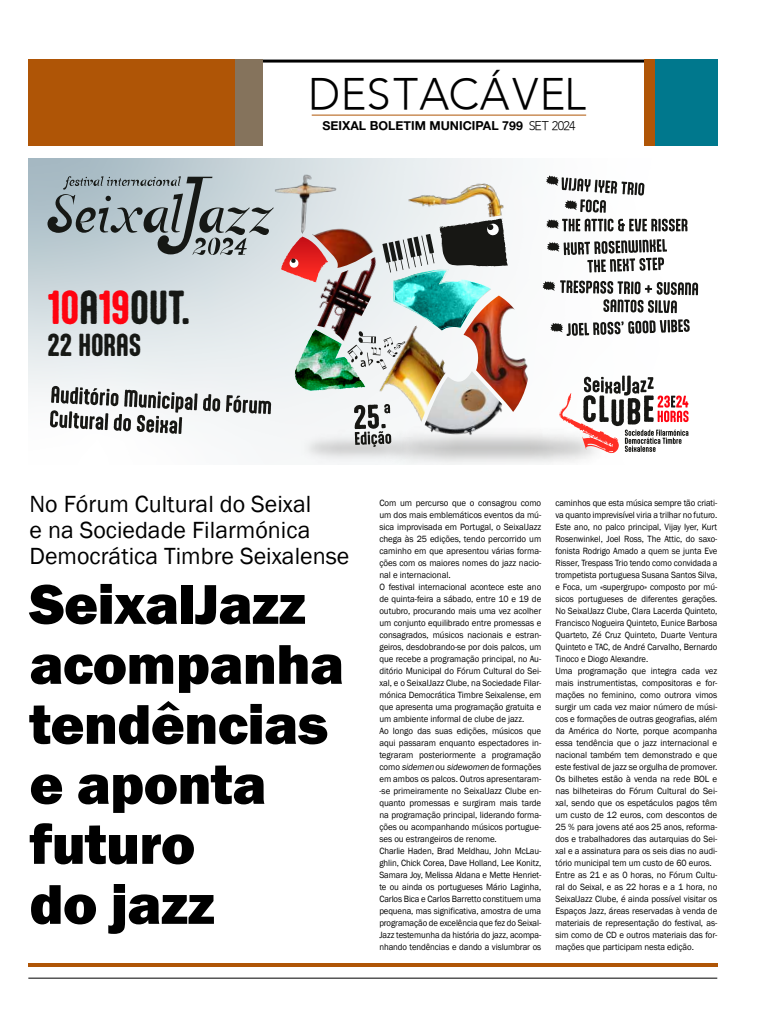
<style>
.page{position:relative;width:774px;height:1021px;background:#fff}
.page>*{position:absolute;margin:0;border:0;box-sizing:border-box;transform-origin:0 0}
.t1{font:800 58px/60px "Franklin Gothic";letter-spacing:-.01em;color:#000}
.t2{font:43.2px "Expo Light S Si";letter-spacing:.07em;color:#000}
.t3{font:40.5px "Aptly Rough";color:#161815}
.t4{font:27px "Aptly Rough";color:#161815}
.t5{font:24px/26px "Franklin Gothic";color:#000}
.t6{font:12.4px "Alte Haas Grotesk Bold";color:#000}
.t7{font:9.3px/12px "Franklin Gothic";letter-spacing:-.005em;color:#000;scale:.94 1}
.t8{font:9.3px/12px "Franklin Gothic";letter-spacing:-.005em;color:#000;scale:.96 1}
.s1{color:#ff0310}
.s2{font-family:"Expo Light S Si"}
.s3{font-style:italic}
</style>
<div class="page">
<hr style="left:28px;top:60px;width:689px;height:3px;background:#000">
<hr style="left:28px;top:977px;width:689px;height:1px;background:#000">
<svg style="left:28px;top:159px;width:671px;height:277px"></svg>
<svg style="left:550px;top:319px;width:140px;height:17px"></svg>
<svg style="left:546px;top:175px;width:98px;height:38px"></svg>
<svg style="left:546px;top:219px;width:141px;height:12px"></svg>
<svg style="left:547px;top:239px;width:120px;height:33px"></svg>
<svg style="left:543px;top:280px;width:155px;height:33px"></svg>
<svg style="left:47px;top:176px;width:227px;height:79px;background:#9ca8ac"></svg>
<svg style="left:226px;top:395px;width:36px;height:19px"></svg>
<svg style="left:50px;top:386px;width:170px;height:48px"></svg>
<img style="left:455px;top:394px;width:157px;height:71px">
<img style="left:268px;top:171px;width:71px;height:63px">
<img style="left:365px;top:390px;width:57px;height:4px">
<img style="left:508px;top:295px;width:23px;height:117px">
<img style="left:422px;top:371px;width:87px;height:68px">
<img style="left:398px;top:170px;width:108px;height:48px">
<img style="left:295px;top:390px;width:28px;height:1px">
<img style="left:281px;top:218px;width:227px;height:172px">
<img style="left:262px;top:394px;width:193px;height:71px">
<svg style="left:354px;top:404px;width:37px;height:43px"></svg>
<svg style="left:559px;top:375px;width:129px;height:78px"></svg>
<div style="left:29px;top:60px;width:225px;height:86px;background:#af5506"></div>
<div style="left:235px;top:60px;width:27px;height:86px;background:#85735c"></div>
<div style="left:645px;top:60px;width:27px;height:86px;background:#af5506"></div>
<div style="left:654px;top:60px;width:63px;height:86px;background:#00788d"></div>
<hr style="left:28px;top:963px;width:689px;height:4px;background:#af5506">
<hr style="left:312px;top:115px;width:274px;height:1px;background:#af5506">
<h2 class="t2" style="left:310px;top:68px;width:278px">DESTACÁVEL</h2>
<h3 class="t3" style="left:47px;top:282px;width:144px"><span class="s1">10</span>A<span class="s1">19</span>OUT.</h3>
<h3 class="t4" style="left:47px;top:328px;width:95px">22 HORAS</h3>
<h3 class="t6" style="left:322px;top:118px;width:254px">SEIXAL BOLETIM MUNICIPAL 799 <span class="s2">SET 2024</span></h3>
<h3 class="t5" style="left:29px;top:491px;width:321px">No Fórum Cultural do Seixal<br>e na Sociedade Filarmónica<br>Democrática Timbre Seixalense</h3>
<h1 class="t1" style="left:29px;top:574px;width:316px">SeixalJazz acompanha tendências e aponta futuro<br>do jazz</h1>
<p class="t8" style="left:379px;top:497px;width:170px">Com um percurso que o consagrou como um dos mais emblemáticos eventos da mú&shy;sica improvisada em Portugal, o SeixalJazz chega às 25 edições, tendo percorrido um caminho em que apresentou várias forma&shy;ções com os maiores nomes do jazz nacio&shy;nal e internacional.<br>O festival internacional acontece este ano de quinta-feira a sábado, entre 10 e 19 de outubro, procurando mais uma vez acolher um conjunto equilibrado entre promessas e consagrados, músicos nacionais e estran&shy;geiros, desdobrando-se por dois palcos, um que recebe a programação principal, no Au&shy;ditório Municipal do Fórum Cultural do Sei&shy;xal, e o SeixalJazz Clube, na Sociedade Filar&shy;mónica Democrática Timbre Seixalense, em que apresenta uma programação gratuita e um ambiente informal de clube de jazz.<br>Ao longo das suas edições, músicos que aqui passaram enquanto espectadores in&shy;tegraram posteriormente a programação c o m o <span class="s3">sidemen</span> o u <span class="s3">sidewomen</span> d e fo r m a ç õ es em ambos os palcos. Outros apresentaram--se primeiramente no SeixalJazz Clube en&shy;quanto promessas e surgiram mais tarde na programação principal, liderando forma&shy;ções ou acompanhando músicos portugue&shy;ses ou estrangeiros de renome.<br>Charlie Haden, Brad Meldhau, John McLau&shy;ghlin, Chick Corea, Dave Holland, Lee Konitz, Samara Joy, Melissa Aldana e Mette Henriet&shy;te ou ainda os portugueses Mário Laginha, Carlos Bica e Carlos Barretto constituem uma pequena, mas significativa, amostra de uma programação de excelência que fez do Seixal-Jazz testemunha da história do jazz, acompa&shy;nhando tendências e dando a vislumbrar os</p>
<p class="t7" style="left:555px;top:497px;width:174px">caminhos que esta música sempre tão criati&shy;va quanto imprevisível viria a trilhar no futuro.<br>Este ano, no palco principal, Vijay Iyer, Kurt Rosenwinkel, Joel Ross, The Attic, do saxo&shy;fonista Rodrigo Amado a quem se junta Eve Risser, Trespass Trio tendo como convidada a trompetista portuguesa Susana Santos Silva, e Foca, um «supergrupo» composto por mú&shy;sicos portugueses de diferentes gerações.<br>No SeixalJazz Clube, Clara Lacerda Quinteto, Francisco Nogueira Quinteto, Eunice Barbosa Quarteto, Zé Cruz Quinteto, Duarte Ventura Quinteto e TAC, de André Carvalho, Bernardo Tinoco e Diogo Alexandre.<br>Uma programação que integra cada vez mais instrumentistas, compositoras e for&shy;mações no feminino, como outrora vimos surgir um cada vez maior número de músi&shy;cos e formações de outras geografias, além da América do Norte, porque acompanha essa tendência que o jazz internacional e nacional também tem demonstrado e que este festival de jazz se orgulha de promover.<br>Os bilhetes estão à venda na rede BOL e nas bilheteiras do Fórum Cultural do Sei&shy;xal, sendo que os espetáculos pagos têm um custo de 12 euros, com descontos de 25 % para jovens até aos 25 anos, reforma&shy;dos e trabalhadores das autarquias do Sei&shy;xal e a assinatura para os seis dias no audi&shy;tório municipal tem um custo de 60 euros.<br>Entre as 21 e as 0 horas, no Fórum Cultu&shy;ral do Seixal, e as 22 horas e a 1 hora, no SeixalJazz Clube, é ainda possível visitar os Espaços Jazz, áreas reservadas à venda de materiais de representação do festival, as&shy;sim como de CD e outros materiais das for&shy;mações que participam nesta edição.</p>
</div>
